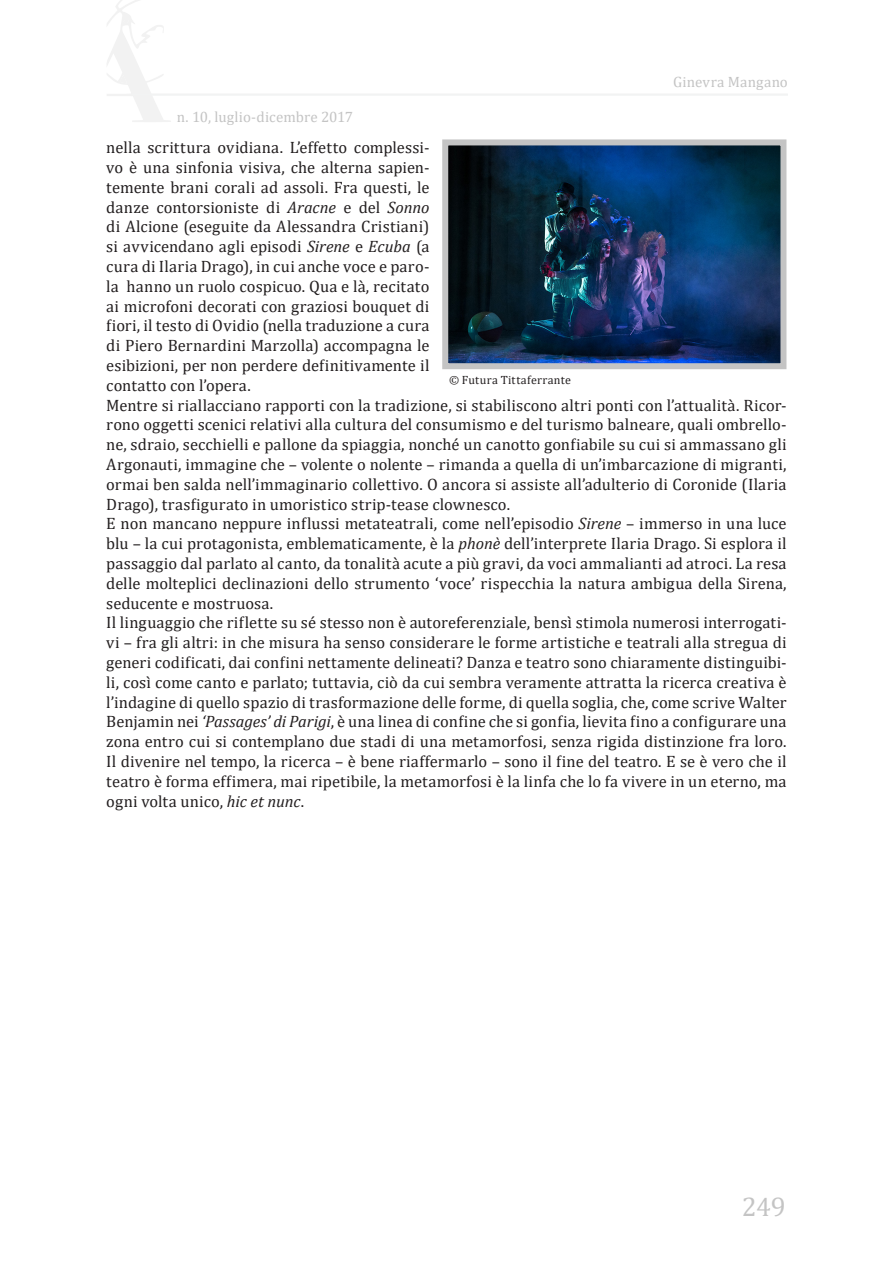
<style>
.page{position:relative;width:893px;height:1263px;background:#fff}
.page>*{position:absolute;margin:0;border:0;box-sizing:border-box;transform-origin:0 0}
.Numero_pagina{font:27px "Cambria";color:#c4c4c4}
.a_cura_di{font:16.5px/19.8px "Cambria";letter-spacing:.005em;color:#231f20;text-align:justify}
.t1{font:15px "Cambria";letter-spacing:.005em;color:#c4c4c4}
.Didascalia{font:12px "Cambria";letter-spacing:.025em;color:#231f20}
.s1{font-style:italic}
</style>
<div class="page">
<svg style="left:107px;top:0;width:64px;height:122px"></svg>
<hr style="left:131px;top:93px;width:657px;height:3px;background:#f2f3f3">
<img style="left:449px;top:146px;width:330px;height:216px">
<div style="left:442px;top:139px;width:344px;height:230px;border:6px solid #c4c4c4"></div>
<p class="t1" style="left:177px;top:108px;width:178px">n. 10, luglio-dicembre 2017</p>
<p class="t1" style="left:673px;top:73px;width:116px">Ginevra Mangano</p>
<p class="a_cura_di" style="left:106px;top:138px;width:325px">nella scrittura ovidiana. L’effetto complessi&shy;vo è una sinfonia visiva, che alterna sapien&shy;temente brani corali ad assoli. Fra questi, le danze contorsioniste di <span class="s1">Aracne</span> e del <span class="s1">Sonno </span>di Alcione (eseguite da Alessandra Cristiani) si avvicendano agli episodi <span class="s1">Sirene</span> e <span class="s1">Ecuba</span> (a cura di Ilaria Drago), in cui anche voce e paro&shy;la hanno un ruolo cospicuo. Qua e là, recitato ai microfoni decorati con graziosi bouquet di fiori, il testo di Ovidio (nella traduzione a cura di Piero Bernardini Marzolla) accompagna le esibizioni, per non perdere definitivamente il contatto con l’opera.</p>
<p class="a_cura_di" style="left:106px;top:395px;width:682px">Mentre si riallacciano rapporti con la tradizione, si stabiliscono altri ponti con l’attualità. Ricor&shy;rono oggetti scenici relativi alla cultura del consumismo e del turismo balneare, quali ombrello&shy;ne, sdraio, secchielli e pallone da spiaggia, nonché un canotto gonfiabile su cui si ammassano gli Argonauti, immagine che – volente o nolente – rimanda a quella di un’imbarcazione di migranti, ormai ben salda nell’immaginario collettivo. O ancora si assiste all’adulterio di Coronide (Ilaria Drago), trasfigurato in umoristico strip-tease clownesco.</p>
<p class="a_cura_di" style="left:106px;top:514px;width:682px">E non mancano neppure influssi metateatrali, come nell’episodio <span class="s1">Sirene</span> – immerso in una luce blu – la cui protagonista, emblematicamente, è la <span class="s1">phonè</span> dell’interprete Ilaria Drago. Si esplora il passaggio dal parlato al canto, da tonalità acute a più gravi, da voci ammalianti ad atroci. La resa delle molteplici declinazioni dello strumento ‘voce’ rispecchia la natura ambigua della Sirena, seducente e mostruosa.</p>
<p class="a_cura_di" style="left:106px;top:613px;width:682px">Il linguaggio che riflette su sé stesso non è autoreferenziale, bensì stimola numerosi interrogati&shy;vi – fra gli altri: in che misura ha senso considerare le forme artistiche e teatrali alla stregua di generi codificati, dai confini nettamente delineati? Danza e teatro sono chiaramente distinguibi&shy;li, così come canto e parlato; tuttavia, ciò da cui sembra veramente attratta la ricerca creativa è l’indagine di quello spazio di trasformazione delle forme, di quella soglia, che, come scrive Walter Benjamin nei <span class="s1">‘Passages’ di Parigi</span>, è una linea di confine che si gonfia, lievita fino a configurare una zona entro cui si contemplano due stadi di una metamorfosi, senza rigida distinzione fra loro.<br>Il divenire nel tempo, la ricerca – è bene riaffermarlo – sono il fine del teatro. E se è vero che il teatro è forma effimera, mai ripetibile, la metamorfosi è la linfa che lo fa vivere in un eterno, ma ogni volta unico, <span class="s1">hic et nunc</span>.</p>
<p class="Didascalia" style="left:449px;top:373px;width:123px">© Futura Tittaferrante</p>
<p class="Numero_pagina" style="left:742px;top:1191px;width:45px">249</p>
</div>
